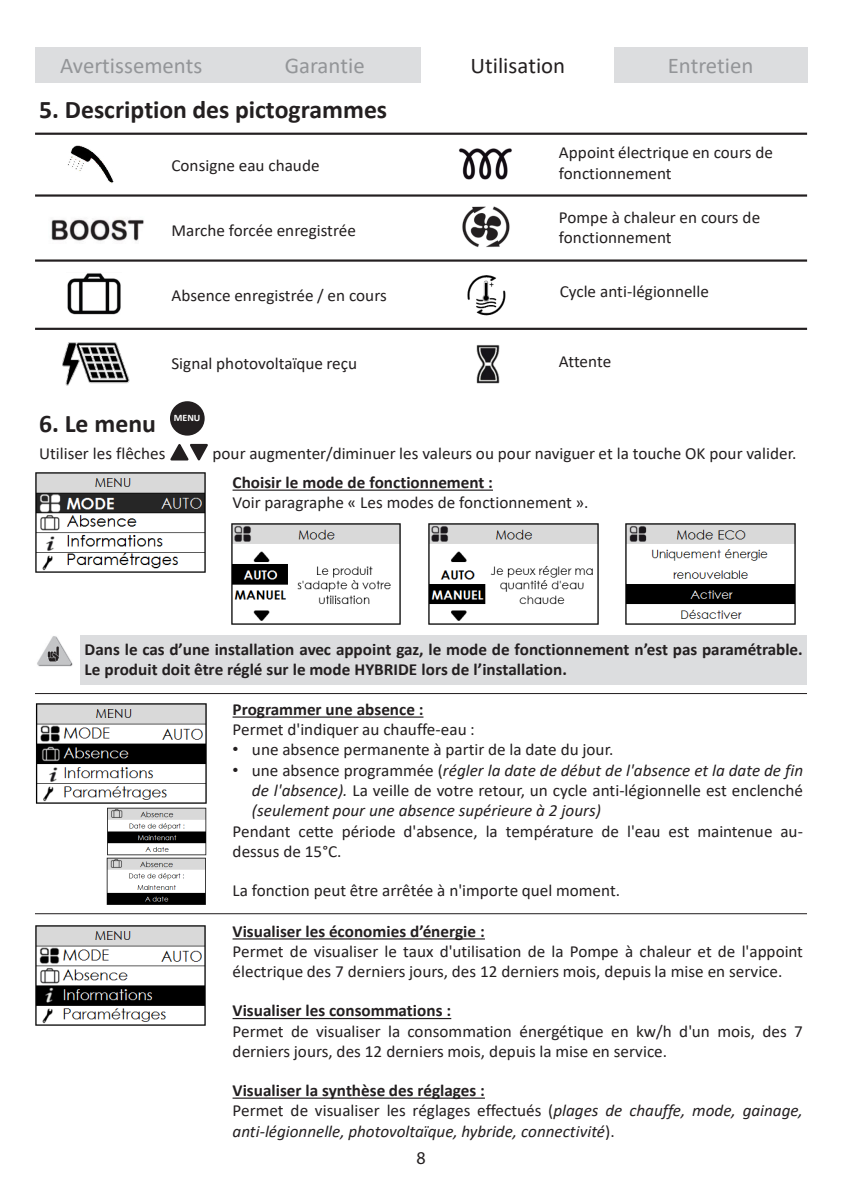
<style>
.page{position:relative;width:842px;height:1191px;background:#fff}
.page>*{position:absolute;margin:0;border:0;box-sizing:border-box;transform-origin:0 0}
.t1{font:700 25.4px "Calibri";color:#231f20}
.t2{font:22.6px "Calibri";color:#939598}
.t3{font:22.6px "Calibri";color:#231f20}
.t4{font:18px "Myriad Pro";color:#231f20}
.t5{font:17px/20.4px "Calibri";color:#231f20}
.t6{font:italic 17px/20.4px "Calibri";letter-spacing:-.005em;color:#231f20;text-align:justify}
.t7{font:700 17px/20.4px "Calibri";color:#231f20}
.t8{font:700 9.8px "Calibri";color:#fff}
.s1{font-family:"Arial"}
.s2{font-family:"Arial";font-style:normal}
.s3{font-style:normal}
.s4{font-weight:700;font-style:normal}
</style>
<div class="page">
<img style="left:67px;top:273px;width:54px;height:42px">
<img style="left:459px;top:148px;width:53px;height:32px">
<img style="left:462px;top:206px;width:48px;height:42px">
<hr style="left:35px;top:133px;width:772px;height:2px;background:#231f20">
<hr style="left:35px;top:194px;width:772px;height:3px;background:#231f20">
<hr style="left:35px;top:259px;width:772px;height:3px;background:#231f20">
<hr style="left:35px;top:328px;width:772px;height:2px;background:#231f20">
<img style="left:51px;top:219px;width:93px;height:22px">
<img style="left:467px;top:275px;width:39px;height:40px">
<img style="left:68px;top:145px;width:46px;height:38px">
<img style="left:62px;top:342px;width:68px;height:44px">
<img style="left:448px;top:329px;width:78px;height:55px">
<div style="left:35px;top:48px;width:192px;height:35px;background:#dcdddf"></div>
<div style="left:228px;top:48px;width:193px;height:35px;background:#dcdddf"></div>
<div style="left:614px;top:48px;width:193px;height:35px;background:#dcdddf"></div>
<svg style="left:233px;top:489px;width:260px;height:2px"></svg>
<svg style="left:233px;top:716px;width:190px;height:1px"></svg>
<svg style="left:233px;top:938px;width:252px;height:1px"></svg>
<svg style="left:233px;top:1018px;width:218px;height:1px"></svg>
<svg style="left:233px;top:1097px;width:252px;height:1px"></svg>
<img style="left:35px;top:472px;width:171px;height:101px">
<img style="left:428px;top:523px;width:171px;height:102px">
<img style="left:231px;top:523px;width:170px;height:102px">
<img style="left:625px;top:523px;width:171px;height:102px">
<img style="left:35px;top:703px;width:172px;height:101px">
<hr style="left:35px;top:693px;width:772px;height:1px;background:#231f20">
<img style="left:107px;top:807px;width:100px;height:48px">
<img style="left:106px;top:857px;width:100px;height:48px">
<img style="left:35px;top:925px;width:171px;height:101px">
<hr style="left:35px;top:913px;width:772px;height:1px;background:#231f20">
<svg style="left:170px;top:443px;width:38px;height:18px"></svg>
<div style="left:172px;top:403px;width:30px;height:30px;background:#231f20;border-radius:50%"></div>
<div style="left:170px;top:401px;width:35px;height:34px;border:4px solid #231f20;border-radius:50%"></div>
<div style="left:81px;top:635px;width:726px;height:49px;background:#dcdddf"></div>
<img style="left:37px;top:636px;width:36px;height:31px">
<h2 class="t2" style="left:60px;top:50px;width:144px">Avertissements</h2>
<h2 class="t2" style="left:285px;top:50px;width:81px">Garantie</h2>
<h2 class="t3" style="left:470px;top:50px;width:96px">Utilisation</h2>
<h2 class="t2" style="left:668px;top:50px;width:87px">Entretien</h2>
<h1 class="t1" style="left:39px;top:92px;width:350px">5. Description des pictogrammes</h1>
<p class="t5" style="left:171px;top:154px;width:150px">Consigne eau chaude</p>
<p class="t5" style="left:171px;top:219px;width:186px">Marche forcée enregistrée</p>
<p class="t5" style="left:559px;top:142px;width:216px">Appoint électrique en cours de fonctionnement</p>
<p class="t5" style="left:559px;top:207px;width:203px">Pompe à chaleur en cours de fonctionnement</p>
<p class="t5" style="left:171px;top:284px;width:217px">Absence enregistrée / en cours</p>
<p class="t5" style="left:560px;top:281px;width:151px">Cycle anti-légionnelle</p>
<p class="t5" style="left:171px;top:353px;width:187px">Signal photovoltaïque reçu</p>
<p class="t5" style="left:559px;top:351px;width:54px">Attente</p>
<p class="t8" style="left:174px;top:411px;width:28px">MENU</p>
<h1 class="t1" style="left:39px;top:405px;width:119px">6. Le menu</h1>
<p class="t5" style="left:39px;top:443px;width:128px">Utiliser les flêches</p>
<p class="t5" style="left:212px;top:443px;width:585px">pour augmenter/diminuer les valeurs ou pour naviguer et la touche OK pour valider.</p>
<p class="t7" style="left:233px;top:471px;width:262px">Choisir le mode de fonctionnement :</p>
<p class="t5" style="left:233px;top:492px;width:357px">Voir paragraphe « Les modes de fonctionnement ».</p>
<p class="t7" style="left:85px;top:639px;width:720px">Dans le cas d’une installation avec appoint gaz, le mode de fonctionnement n’est pas paramétrable.<br>Le produit doit être réglé sur le mode HYBRIDE lors de l’installation.</p>
<p class="t7" style="left:233px;top:698px;width:192px">Programmer une absence :</p>
<p class="t5" style="left:233px;top:719px;width:244px">Permet d'indiquer au chauffe-eau :</p>
<p class="t5" style="left:233px;top:739px;width:382px"><span class="s1">•</span> une absence permanente à partir de la date du jour.</p>
<p class="t6" style="left:252px;top:759px;width:553px;text-indent:-19px"><span class="s2">•</span> <span class="s3">une absence programmée (</span>régler la date de début de l'absence et la date de fin de l'absence). <span class="s3">La veille de votre retour, un cycle anti-légionnelle est enclenché </span>(seulement pour une absence supérieure à 2 jours)</p>
<p class="t5" style="left:233px;top:820px;width:572px">Pendant cette période d'absence, la température de l'eau est maintenue au&shy;dessus de 15°C.</p>
<p class="t5" style="left:233px;top:879px;width:389px">La fonction peut être arrêtée à n'importe quel moment.</p>
<p class="t7" style="left:233px;top:920px;width:254px">Visualiser les économies d’énergie :</p>
<p class="t5" style="left:233px;top:940px;width:572px">Permet de visualiser le taux d'utilisation de la Pompe à chaleur et de l'appoint électrique des 7 derniers jours, des 12 derniers mois, depuis la mise en service.</p>
<p class="t7" style="left:233px;top:1000px;width:220px">Visualiser les consommations :</p>
<p class="t5" style="left:233px;top:1020px;width:572px">Permet de visualiser la consommation énergétique en kw/h d'un mois, des 7 derniers jours, des 12 derniers mois, depuis la mise en service.</p>
<p class="t6" style="left:233px;top:1079px;width:572px;text-align:left"><span class="s4">Visualiser la synthèse des réglages :<br></span><span class="s3">Permet de visualiser les réglages effectués (</span>plages de chauffe, mode, gainage, anti-légionnelle, photovoltaïque, hybride, connectivité<span class="s3">).</span></p>
<p class="t4" style="left:416px;top:1146px;width:11px">8</p>
</div>
